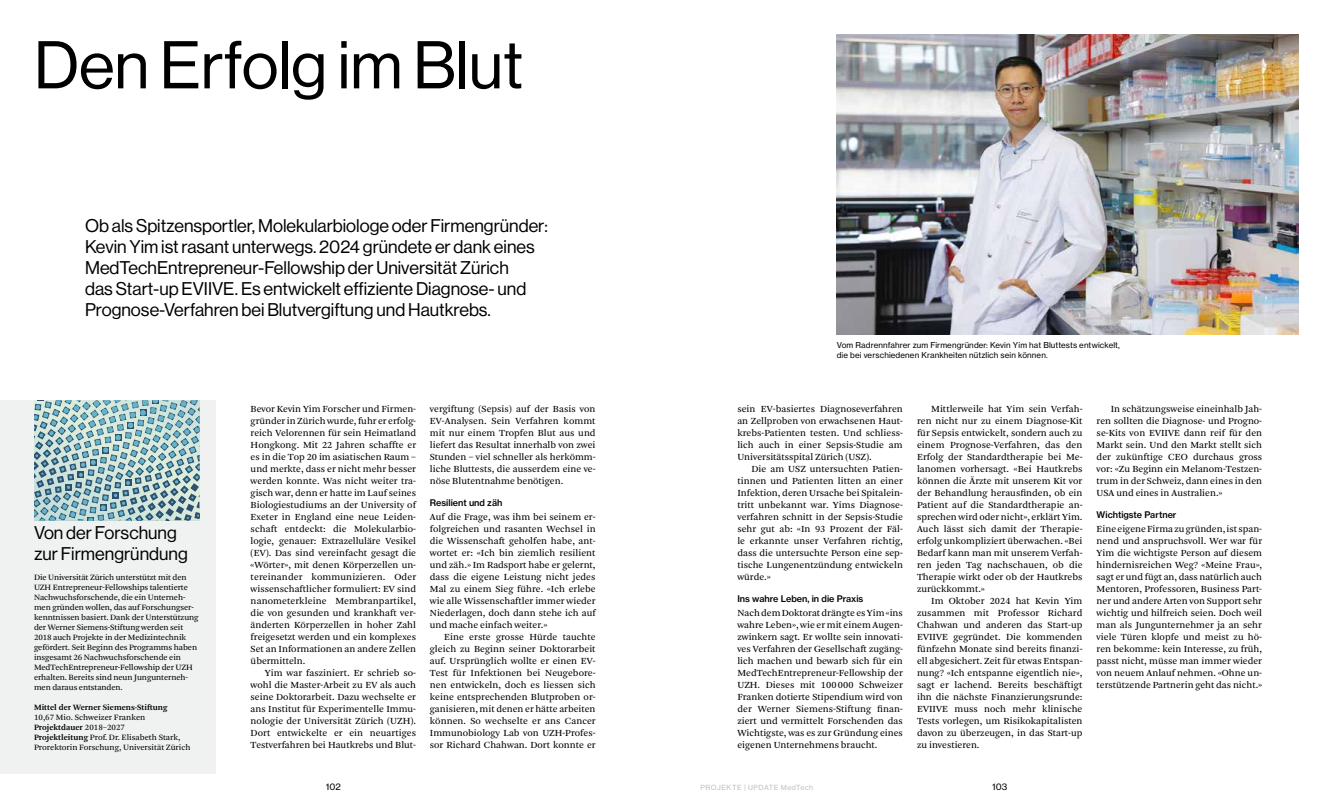
<style>
.page{position:relative;width:1333px;height:808px;background:#fff}
.page>*{position:absolute;margin:0;border:0;box-sizing:border-box;transform-origin:0 0}
.t1{font:66px "N Haas Grotesk DS Std 55 Rg";color:#000}
.t2{font:18px/21px "N Haas Grotesk DS Std 55 Rg";color:#000}
.t3{font:9.8px/12px "Arnhem Blond";color:#000;text-align:justify}
.t4{font:9px "N Haas Grotesk TX Std 65 Md";color:#000}
.t5{font:9px "N Haas Grotesk TX Std 55 Rg";letter-spacing:.01em;color:#000}
.t6{font:8.5px/10px "Arnhem Blond";letter-spacing:-.01em;color:#000}
.t7{font:600 8.5px "Arnhem";color:#000}
.t8{font:8px/10px "N Haas Grotesk TX Std 55 Rg";letter-spacing:.015em;color:#000}
.t9{font:7px "N Haas Grotesk TX Std 55 Rg";letter-spacing:.06em;color:#c2c1c1}
.s1{font-family:"Arnhem Blond";font-weight:400}
.s2{font-family:"Arnhem";font-weight:600}
</style>
<div class="page">
<img style="left:836px;top:34px;width:462px;height:300px">
<div style="left:0;top:400px;width:215px;height:374px;background:#f0f1f1"></div>
<svg style="left:34px;top:400px;width:166px;height:121px;background:#9bbbbe"></svg>
<h1 class="t1" style="left:34px;top:28px;width:491px">Den Erfolg im Blut</h1>
<p class="t2" style="left:85px;top:216px;width:464px">Ob als Spitzensportler, Molekularbiologe oder Firmengründer:<br>Kevin Yim ist rasant unterwegs. 2024 gründete er dank eines MedTechEntrepreneur-Fellowship der Universität Zürich<br>das Start-up EVIIVE. Es entwickelt effiziente Diagnose- und Prognose-Verfahren bei Blutvergiftung und Hautkrebs.</p>
<h2 class="t2" style="left:34px;top:522px;width:155px">Von der Forschung zur Firmengründung</h2>
<p class="t6" style="left:34px;top:572px;width:166px">Die Universität Zürich unterstützt mit den UZH Entrepreneur-Fellowships talentierte Nachwuchsforschende, die ein Unterneh&shy;men gründen wollen, das auf Forschungser&shy;kenntnissen basiert. Dank der Unterstützung der Werner Siemens-Stiftung werden seit 2018 auch Projekte in der Medizintechnik gefördert. Seit Beginn des Programms haben insgesamt 26 Nachwuchsforschende ein MedTechEntrepreneur-Fellowship der UZH erhalten. Bereits sind neun Jungunterneh&shy;men daraus entstanden.</p>
<p class="t7" style="left:34px;top:701px;width:135px">Mittel der Werner Siemens-Stiftung</p>
<p class="t6" style="left:34px;top:712px;width:113px">10,67 Mio. Schweizer Franken</p>
<p class="t7" style="left:34px;top:721px;width:92px">Projektdauer <span class="s1">2018–2027</span></p>
<p class="t6" style="left:34px;top:732px;width:158px"><span class="s2">Projektleitung</span> Prof. Dr. Elisabeth Stark,<br>Prorektorin Forschung, Universität Zürich</p>
<p class="t3" style="left:251px;top:403px;width:167px">Bevor Kevin Yim Forscher und Firmen&shy;gründer in Zürich wurde, fuhr er erfolg&shy;reich Velorennen für sein Heimatland Hongkong. Mit 22 Jahren schaffte er es in die Top 20 im asiatischen Raum – und merkte, dass er nicht mehr besser werden konnte. Was nicht weiter tra&shy;gisch war, denn er hatte im Lauf seines Biologiestudiums an der University of Exeter in England eine neue Leiden&shy;schaft entdeckt: die Molekularbio&shy;logie, genauer: Extrazelluläre Vesikel (EV). Das sind vereinfacht gesagt die «Wörter», mit denen Körperzellen un&shy;tereinander kommunizieren. Oder wissenschaftlicher formuliert: EV sind nanometerkleine Membranpartikel, die von gesunden und krankhaft ver&shy;änderten Körperzellen in hoher Zahl freigesetzt werden und ein komplexes Set an Informationen an andere Zellen übermitteln.</p>
<p class="t3" style="left:251px;top:667px;width:167px;text-indent:14px">Yim war fasziniert. Er schrieb so&shy;wohl die Master-Arbeit zu EV als auch seine Doktorarbeit. Dazu wechselte er ans Institut für Experimentelle Immu&shy;nologie der Universität Zürich (UZH).<br>Dort entwickelte er ein neuartiges Testverfahren bei Hautkrebs und Blut-</p>
<p class="t3" style="left:430px;top:403px;width:167px">vergiftung (Sepsis) auf der Basis von EV-Analysen. Sein Verfahren kommt mit nur einem Tropfen Blut aus und liefert das Resultat innerhalb von zwei Stunden – viel schneller als herkömm&shy;liche Bluttests, die ausserdem eine ve&shy;nöse Blutentnahme benötigen.</p>
<p class="t4" style="left:430px;top:497px;width:74px">Resilient und zäh</p>
<p class="t3" style="left:430px;top:511px;width:167px">Auf die Frage, was ihm bei seinem er&shy;folgreichen und rasanten Wechsel in die Wissenschaft geholfen habe, ant&shy;wortet er: «Ich bin ziemlich resilient und zäh.» Im Radsport habe er gelernt, dass die eigene Leistung nicht jedes Mal zu einem Sieg führe. «Ich erlebe wie alle Wissenschaftler immer wieder Niederlagen, doch dann stehe ich auf und mache einfach weiter.»</p>
<p class="t3" style="left:430px;top:631px;width:167px;text-indent:14px">Eine erste grosse Hürde tauchte gleich zu Beginn seiner Doktorarbeit auf. Ursprünglich wollte er einen EV-Test für Infektionen bei Neugebore&shy;nen entwickeln, doch es liessen sich keine entsprechenden Blutproben or&shy;ganisieren, mit denen er hätte arbeiten können. So wechselte er ans Cancer Immunobiology Lab von UZH-Profes&shy;sor Richard Chahwan. Dort konnte er</p>
<p class="t8" style="left:836px;top:340px;width:285px">Vom Radrennfahrer zum Firmengründer: Kevin Yim hat Bluttests entwickelt, die bei verschiedenen Krankheiten nützlich sein können.</p>
<p class="t3" style="left:737px;top:403px;width:167px">sein EV-basiertes Diagnoseverfahren an Zellproben von erwachsenen Haut&shy;krebs-Patienten testen. Und schliess&shy;lich auch in einer Sepsis-Studie am Universitätsspital Zürich (USZ).</p>
<p class="t3" style="left:737px;top:463px;width:167px;text-indent:14px">Die am USZ untersuchten Patien&shy;tinnen und Patienten litten an einer Infektion, deren Ursache bei Spitalein&shy;tritt unbekannt war. Yims Diagnose&shy;verfahren schnitt in der Sepsis-Studie sehr gut ab: «In 93 Prozent der Fäl&shy;le erkannte unser Verfahren richtig, dass die untersuchte Person eine sep&shy;tische Lungenentzündung entwickeln würde.»</p>
<p class="t4" style="left:737px;top:593px;width:127px">Ins wahre Leben, in die Praxis</p>
<p class="t3" style="left:737px;top:607px;width:167px">Nach dem Doktorat drängte es Yim «ins wahre Leben», wie er mit einem Augen&shy;zwinkern sagt. Er wollte sein innovati&shy;ves Verfahren der Gesellschaft zugäng&shy;lich machen und bewarb sich für ein MedTechEntrepreneur-Fellowship der UZH. Dieses mit 100 000 Schweizer Franken dotierte Stipendium wird von der Werner Siemens-Stiftung finan&shy;ziert und vermittelt Forschenden das Wichtigste, was es zur Gründung eines eigenen Unternehmens braucht.</p>
<p class="t3" style="left:917px;top:403px;width:167px;text-indent:14px">Mittlerweile hat Yim sein Verfah&shy;ren nicht nur zu einem Diagnose-Kit für Sepsis entwickelt, sondern auch zu einem Prognose-Verfahren, das den Erfolg der Standardtherapie bei Me&shy;lanomen vorhersagt. «Bei Hautkrebs können die Ärzte mit unserem Kit vor der Behandlung herausfinden, ob ein Patient auf die Standardtherapie an&shy;sprechen wird oder nicht», erklärt Yim.<br>Auch lässt sich damit der Therapie&shy;erfolg unkompliziert überwachen. «Bei Bedarf kann man mit unserem Verfah&shy;ren jeden Tag nachschauen, ob die Therapie wirkt oder ob der Hautkrebs zurückkommt.»</p>
<p class="t3" style="left:917px;top:595px;width:167px;text-indent:14px">Im Oktober 2024 hat Kevin Yim zusammen mit Professor Richard Chahwan und anderen das Start-up EVIIVE gegründet. Die kommenden fünfzehn Monate sind bereits finanzi&shy;ell abgesichert. Zeit für etwas Entspan&shy;nung? «Ich entspanne eigentlich nie», sagt er lachend. Bereits beschäftigt ihn die nächste Finanzierungsrunde:<br>EVIIVE muss noch mehr klinische Tests vorlegen, um Risikokapitalisten davon zu überzeugen, in das Start-up zu investieren.</p>
<p class="t3" style="left:1096px;top:403px;width:167px;text-indent:14px">In schätzungsweise eineinhalb Jah&shy;ren sollten die Diagnose- und Progno&shy;se-Kits von EVIIVE dann reif für den Markt sein. Und den Markt stellt sich der zukünftige CEO durchaus gross vor: «Zu Beginn ein Melanom-Testzen&shy;trum in der Schweiz, dann eines in den USA und eines in Australien.»</p>
<p class="t4" style="left:1096px;top:509px;width:81px">Wichtigste Partner</p>
<p class="t3" style="left:1096px;top:523px;width:167px">Eine eigene Firma zu gründen, ist span&shy;nend und anspruchsvoll. Wer war für Yim die wichtigste Person auf diesem hindernisreichen Weg? «Meine Frau», sagt er und fügt an, dass natürlich auch Mentoren, Professoren, Business Part&shy;ner und andere Arten von Support sehr wichtig und hilfreich seien. Doch weil man als Jungunternehmer ja an sehr viele Türen klopfe und meist zu hö&shy;ren bekomme: kein Interesse, zu früh, passt nicht, müsse man immer wieder von neuem Anlauf nehmen. «Ohne un&shy;terstützende Partnerin geht das nicht.»</p>
<p class="t5" style="left:326px;top:781px;width:17px">102</p>
<p class="t5" style="left:992px;top:781px;width:17px">103</p>
<p class="t9" style="left:700px;top:783px;width:114px">PROJEKTE | UPDATE MedTech</p>
</div>
